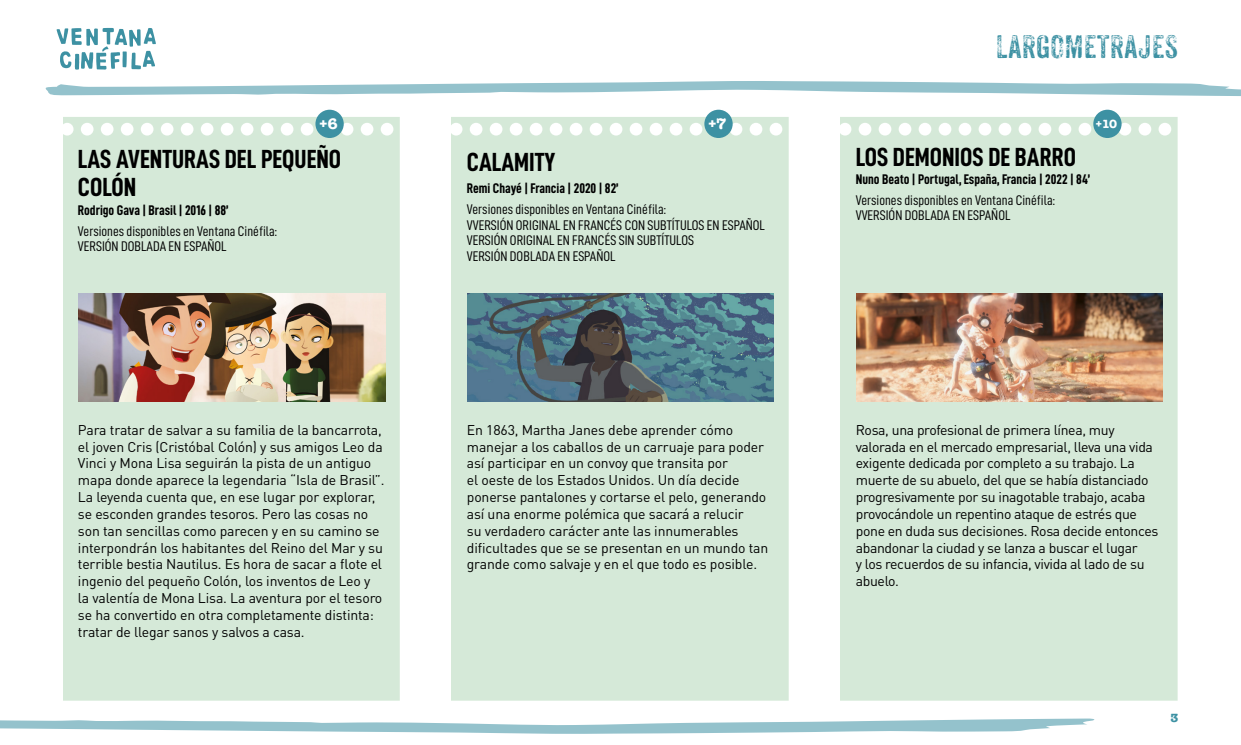
<style>
.page{position:relative;width:1241px;height:745px;background:#fff}
.page>*{position:absolute;margin:0;border:0;box-sizing:border-box;transform-origin:0 0}
.t1{font:31.5px "Anodyne";color:#3d91a3}
.t2{font:26.25px/28px "D DIN Condensed Bold";color:#000}
.t3{font:700 15.75px "American Typewriter";color:#fff}
.t4{font:14px/16.8px "DIN Pro";letter-spacing:-.01em;color:#000}
.t5{font:14px/15.8px "D DIN Condensed";color:#000}
.t6{font:14px "D DIN Condensed Bold";color:#000}
.t7{font:700 12.25px "American Typewriter";color:#fff}
.t8{font:700 12.25px "American Typewriter";color:#3d91a3}
</style>
<div class="page">
<div style="left:63px;top:117px;width:337px;height:583px;background:#d5e9d8"></div>
<img style="left:79px;top:293px;width:306px;height:108px">
<div style="left:315px;top:110px;width:29px;height:28px;background:#3d91a3;border-radius:50%"></div>
<div style="left:452px;top:117px;width:336px;height:583px;background:#d5e9d8"></div>
<img style="left:467px;top:293px;width:306px;height:108px">
<div style="left:704px;top:110px;width:28px;height:28px;background:#3d91a3;border-radius:50%"></div>
<div style="left:840px;top:117px;width:337px;height:583px;background:#d5e9d8"></div>
<img style="left:856px;top:293px;width:305px;height:108px">
<div style="left:1093px;top:110px;width:28px;height:28px;background:#3d91a3;border-radius:50%"></div>
<svg style="left:45px;top:81px;width:1195px;height:15px"></svg>
<svg style="left:0;top:718px;width:1095px;height:15px"></svg>
<svg style="left:56px;top:28px;width:100px;height:42px"></svg>
<p class="t3" style="left:319px;top:110px;width:20px">+6</p>
<h2 class="t2" style="left:78px;top:144px;width:265px">LAS AVENTURAS DEL PEQUEÑO<br>COLÓN</h2>
<p class="t6" style="left:78px;top:202px;width:152px">Rodrigo Gava | Brasil | 2016 | 88’</p>
<p class="t5" style="left:78px;top:222px;width:201px">Versiones disponibles en Ventana Cinéfila:<br>VERSIÓN DOBLADA EN ESPAÑOL</p>
<p class="t4" style="left:78px;top:420px;width:308px">Para tratar de salvar a su familia de la bancarrota, el joven Cris (Cristóbal Colón) y sus amigos Leo da Vinci y Mona Lisa seguirán la pista de un antiguo mapa donde aparece la legendaria “Isla de Brasil”.<br>La leyenda cuenta que, en ese lugar por explorar, se esconden grandes tesoros. Pero las cosas no son tan sencillas como parecen y en su camino se interpondrán los habitantes del Reino del Mar y su terrible bestia Nautilus. Es hora de sacar a flote el ingenio del pequeño Colón, los inventos de Leo y la valentía de Mona Lisa. La aventura por el tesoro se ha convertido en otra completamente distinta: tratar de llegar sanos y salvos a casa.</p>
<p class="t3" style="left:708px;top:110px;width:20px">+7</p>
<h2 class="t2" style="left:467px;top:147px;width:90px">CALAMITY</h2>
<p class="t6" style="left:467px;top:180px;width:153px">Remi Chayé | Francia | 2020 | 82’</p>
<p class="t5" style="left:467px;top:201px;width:299px">Versiones disponibles en Ventana Cinéfila:<br>VVERSIÓN ORIGINAL EN FRANCÉS CON SUBTÍTULOS EN ESPAÑOL VERSIÓN ORIGINAL EN FRANCÉS SIN SUBTÍTULOS<br>VERSIÓN DOBLADA EN ESPAÑOL</p>
<p class="t4" style="left:467px;top:420px;width:303px">En 1863, Martha Janes debe aprender cómo manejar a los caballos de un carruaje para poder así participar en un convoy que transita por<br>el oeste de los Estados Unidos. Un día decide ponerse pantalones y cortarse el pelo, generando así una enorme polémica que sacará a relucir<br>su verdadero carácter ante las innumerables dificultades que se se presentan en un mundo tan grande como salvaje y en el que todo es posible.</p>
<h1 class="t1" style="left:995px;top:27px;width:183px">LARGOMETRAJES</h1>
<p class="t7" style="left:1095px;top:113px;width:23px">+10</p>
<h2 class="t2" style="left:855px;top:142px;width:222px">LOS DEMONIOS DE BARRO</h2>
<p class="t6" style="left:855px;top:171px;width:236px">Nuno Beato | Portugal, España, Francia | 2022 | 84’</p>
<p class="t5" style="left:855px;top:192px;width:201px">Versiones disponibles en Ventana Cinéfila:<br>VVERSIÓN DOBLADA EN ESPAÑOL</p>
<p class="t4" style="left:855px;top:420px;width:304px">Rosa, una profesional de primera línea, muy valorada en el mercado empresarial, lleva una vida exigente dedicada por completo a su trabajo. La muerte de su abuelo, del que se había distanciado progresivamente por su inagotable trabajo, acaba provocándole un repentino ataque de estrés que pone en duda sus decisiones. Rosa decide entonces abandonar la ciudad y se lanza a buscar el lugar<br>y los recuerdos de su infancia, vivida al lado de su abuelo.</p>
<p class="t8" style="left:1170px;top:707px;width:10px">3</p>
</div>
